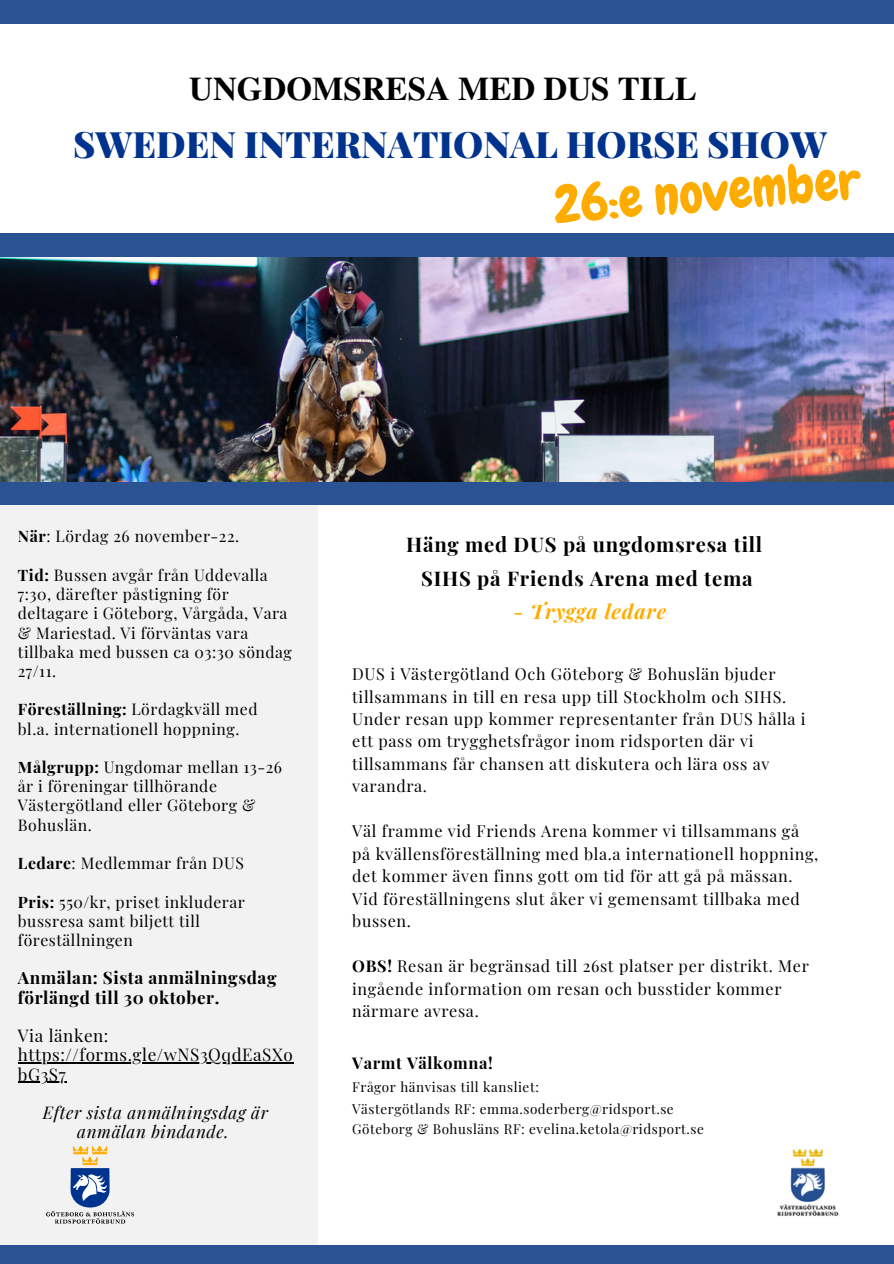
<style>
.page{position:relative;width:894px;height:1264px;background:#fff}
.page>*{position:absolute;margin:0;border:0;box-sizing:border-box;transform-origin:0 0}
.t1{font:52.95px "Chewy";color:#ffac00}
.t2{font:900 36.45px "Playfair Display";color:#00338d}
.t3{font:700 33px "Te X Gyre Termes";color:#000}
.t4{font:700 20.25px/33.8px "Playfair Display";letter-spacing:.04em;color:#000;text-align:center}
.t5{font:italic 700 20.25px "Playfair Display";letter-spacing:.04em;color:#ffac00}
.t6{font:700 17.1px/19.2px "Playfair Display";letter-spacing:.035em;color:#000}
.t7{font:17.1px/19.2px "Playfair Display";letter-spacing:.035em;color:#000}
.t8{font:italic 17.1px/19.2px "Playfair Display";letter-spacing:.035em;color:#000;text-align:center}
.t9{font:16.2px/22.5px "Playfair Display";letter-spacing:.04em;color:#000}
.t10{font:700 16.2px "Playfair Display";letter-spacing:.04em;color:#000}
.t11{font:15.75px/19.2px "Playfair Display";letter-spacing:.035em;color:#000}
.t12{font:13.5px/20.7px "Playfair Display";letter-spacing:.04em;color:#000}
.s1{font-weight:700}
</style>
<div class="page">
<div style="left:0;top:501px;width:317px;height:758px;background:#f2f2f2"></div>
<div style="left:0;top:188px;width:893px;height:317px;background:#2b5293"></div>
<img style="left:0;top:257px;width:893px;height:224px">
<div style="left:0;top:0;width:893px;height:256px;background:#2b5293"></div>
<div style="left:0;top:24px;width:893px;height:208px;background:#fff"></div>
<svg style="left:46px;top:1146px;width:88px;height:77px"></svg>
<img style="left:777px;top:1148px;width:62px;height:68px">
<div style="left:0;top:1245px;width:893px;height:18px;background:#2b5293"></div>
<hr style="left:18px;top:1062px;width:275px;height:1px;background:#000">
<hr style="left:18px;top:1081px;width:48px;height:1px;background:#000">
<h3 class="t3" style="left:189px;top:63px;width:509px">UNGDOMSRESA MED DUS TILL</h3>
<h2 class="t2" style="left:73px;top:118px;width:755px">SWEDEN INTERNATIONAL HORSE SHOW</h2>
<h1 class="t1" style="left:550px;top:172px;width:309px;rotate:-5deg">26:e november</h1>
<p class="t11" style="left:18px;top:526px;width:223px"><span class="s1">När</span>: Lördag 26 november-22.</p>
<p class="t11" style="left:18px;top:564px;width:275px"><span class="s1">Tid:</span> Bussen avgår från Uddevalla<br>7:30, därefter påstigning för deltagare i Göteborg, Vårgåda, Vara &amp; Mariestad. Vi förväntas vara tillbaka med bussen ca 03:30 söndag<br>27/11.</p>
<p class="t11" style="left:18px;top:699px;width:241px"><span class="s1">Föreställning:</span> Lördagkväll med bl.a. internationell hoppning.</p>
<p class="t11" style="left:18px;top:757px;width:265px"><span class="s1">Målgrupp:</span> Ungdomar mellan 13-26 år i föreningar tillhörande<br>Västergötland eller Göteborg &amp;<br>Bohuslän.</p>
<p class="t11" style="left:18px;top:853px;width:227px"><span class="s1">Ledare</span>: Medlemmar från DUS</p>
<p class="t11" style="left:18px;top:891px;width:228px"><span class="s1">Pris:</span> 550/kr, priset inkluderar bussresa samt biljett till föreställningen</p>
<p class="t6" style="left:18px;top:967px;width:260px">Anmälan: Sista anmälningsdag förlängd till 30 oktober.</p>
<p class="t7" style="left:18px;top:1025px;width:276px">Via länken: https://forms.gle/wNS3QqdEaSXo bG3S7</p>
<p class="t8" style="left:43px;top:1102px;width:226px">Efter sista anmälningsdag är anmälan bindande.</p>
<p class="t4" style="left:406px;top:526px;width:357px">Häng med DUS på ungdomsresa till<br>SIHS på Friends Arena med tema</p>
<p class="t5" style="left:513px;top:597px;width:154px">- Trygga ledare</p>
<p class="t9" style="left:352px;top:662px;width:455px">DUS i Västergötland Och Göteborg &amp; Bohuslän bjuder tillsammans in till en resa upp till Stockholm och SIHS.<br>Under resan upp kommer representanter från DUS hålla i ett pass om trygghetsfrågor inom ridsporten där vi tillsammans får chansen att diskutera och lära oss av varandra.</p>
<p class="t9" style="left:352px;top:819px;width:467px">Väl framme vid Friends Arena kommer vi tillsammans gå på kvällensföreställning med bla.a internationell hoppning, det kommer även finns gott om tid för att gå på mässan.<br>Vid föreställningens slut åker vi gemensamt tillbaka med bussen.</p>
<p class="t9" style="left:352px;top:954px;width:458px"><span class="s1">OBS!</span> Resan är begränsad till 26st platser per distrikt. Mer ingående information om resan och busstider kommer närmare avresa.</p>
<p class="t10" style="left:352px;top:1051px;width:142px">Varmt Välkomna!</p>
<p class="t12" style="left:352px;top:1076px;width:353px">Frågor hänvisas till kansliet:<br>Västergötlands RF: emma.soderberg@ridsport.se<br>Göteborg &amp; Bohusläns RF: evelina.ketola@ridsport.se</p>
</div>
